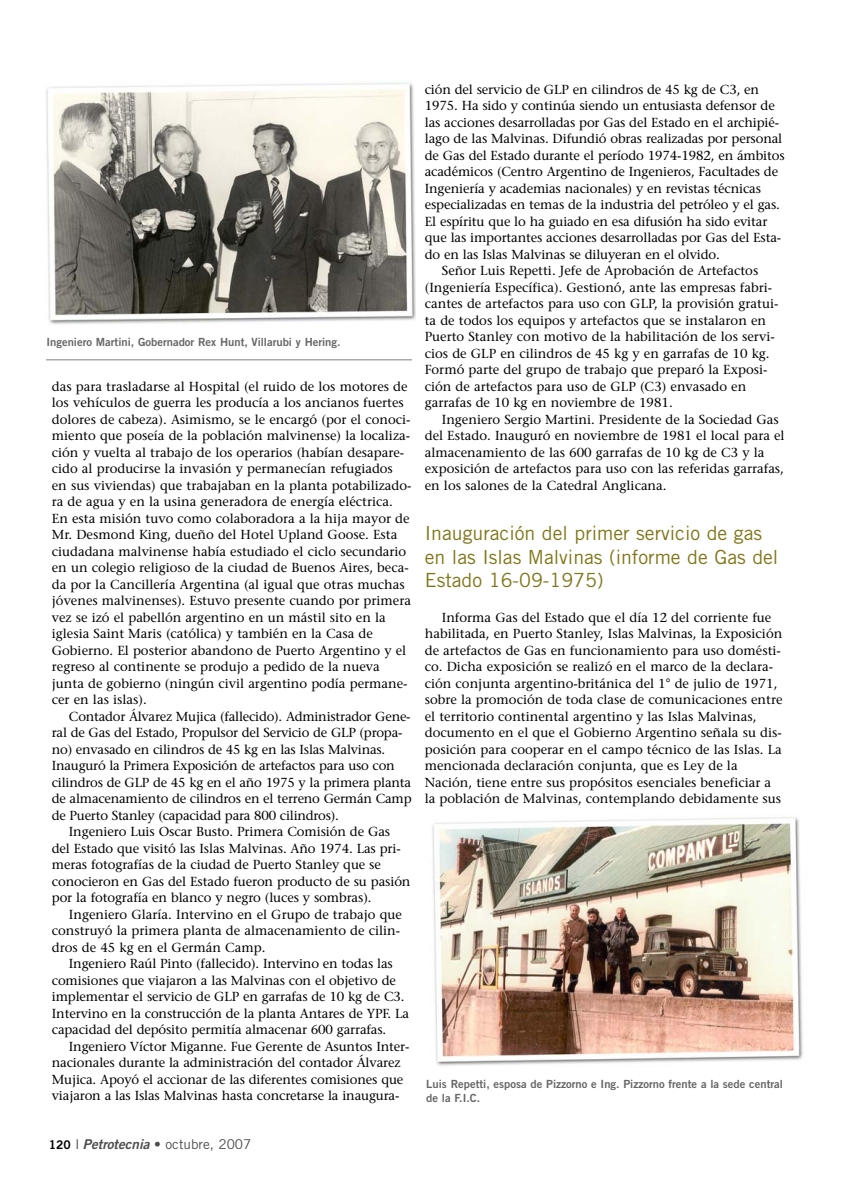
<style>
.page{position:relative;width:851px;height:1191px;background:#fff}
.page>*{position:absolute;margin:0;border:0;box-sizing:border-box;transform-origin:0 0}
.t1{font:19.5px/23.4px "Trade Gothic";color:#807517}
.t2{font:13.5px "Trade Gothic";color:#4d4d4d}
.t3{font:13.05px/16.5px "Stone Serif";color:#000}
.t4{font:11.25px/13.5px "Trade Gothic Bold Two";color:#666}
.s1{font-family:"Trade Gothic Bold Two";font-size:12px;color:#000}
.s2{font-family:"Trade Gothic Bold Two";font-style:italic}
</style>
<div class="page">
<img style="left:46px;top:82px;width:369px;height:242px">
<img style="left:432px;top:817px;width:371px;height:249px">
<hr style="left:46px;top:359px;width:366px;height:1px;background:#808080">
<p class="t4" style="left:46px;top:336px;width:295px">Ingeniero Martini, Gobernador Rex Hunt, Villarubi y Hering.</p>
<p class="t3" style="left:52px;top:379px;width:361px">das para trasladarse al Hospital (el ruido de los motores de los vehículos de guerra les producía a los ancianos fuertes dolores de cabeza). Asimismo, se le encargó (por el conoci&shy;miento que poseía de la población malvinense) la localiza&shy;ción y vuelta al trabajo de los operarios (habían desapare&shy;cido al producirse la invasión y permanecían refugiados<br>en sus viviendas) que trabajaban en la planta potabilizado&shy;ra de agua y en la usina generadora de energía eléctrica.<br>En esta misión tuvo como colaboradora a la hija mayor de Mr. Desmond King, dueño del Hotel Upland Goose. Esta ciudadana malvinense había estudiado el ciclo secundario en un colegio religioso de la ciudad de Buenos Aires, beca&shy;da por la Cancillería Argentina (al igual que otras muchas jóvenes malvinenses). Estuvo presente cuando por primera vez se izó el pabellón argentino en un mástil sito en la iglesia Saint Maris (católica) y también en la Casa de Gobierno. El posterior abandono de Puerto Argentino y el regreso al continente se produjo a pedido de la nueva junta de gobierno (ningún civil argentino podía permane&shy;cer en las islas).</p>
<p class="t3" style="left:69px;top:709px;width:343px">Contador Álvarez Mujica (fallecido). Administrador Gene-</p>
<p class="t3" style="left:52px;top:725px;width:352px">ral de Gas del Estado, Propulsor del Servicio de GLP (propa-</p>
<p class="t3" style="left:52px;top:742px;width:335px">no) envasado en cilindros de 45 kg en las Islas Malvinas.</p>
<p class="t3" style="left:52px;top:758px;width:344px">Inauguró la Primera Exposición de artefactos para uso con</p>
<p class="t3" style="left:52px;top:775px;width:360px">cilindros de GLP de 45 kg en el año 1975 y la primera planta</p>
<p class="t3" style="left:52px;top:791px;width:361px">de almacenamiento de cilindros en el terreno Germán Camp</p>
<p class="t3" style="left:52px;top:808px;width:288px">de Puerto Stanley (capacidad para 800 cilindros).</p>
<p class="t3" style="left:69px;top:824px;width:323px">Ingeniero Luis Oscar Busto. Primera Comisión de Gas</p>
<p class="t3" style="left:52px;top:841px;width:350px">del Estado que visitó las Islas Malvinas. Año 1974. Las pri-</p>
<p class="t3" style="left:52px;top:857px;width:330px">meras fotografías de la ciudad de Puerto Stanley que se</p>
<p class="t3" style="left:52px;top:874px;width:360px">conocieron en Gas del Estado fueron producto de su pasión</p>
<p class="t3" style="left:52px;top:890px;width:321px">por la fotografía en blanco y negro (luces y sombras).</p>
<p class="t3" style="left:69px;top:907px;width:334px">Ingeniero Glaría. Intervino en el Grupo de trabajo que</p>
<p class="t3" style="left:52px;top:923px;width:350px">construyó la primera planta de almacenamiento de cilin-</p>
<p class="t3" style="left:52px;top:940px;width:215px">dros de 45 kg en el Germán Camp.</p>
<p class="t3" style="left:69px;top:956px;width:325px">Ingeniero Raúl Pinto (fallecido). Intervino en todas las</p>
<p class="t3" style="left:52px;top:973px;width:345px">comisiones que viajaron a las Malvinas con el objetivo de</p>
<p class="t3" style="left:52px;top:989px;width:354px">implementar el servicio de GLP en garrafas de 10 kg de C3.</p>
<p class="t3" style="left:52px;top:1006px;width:359px">Intervino en la construcción de la planta Antares de YPF. La</p>
<p class="t3" style="left:52px;top:1022px;width:336px">capacidad del depósito permitía almacenar 600 garrafas.</p>
<p class="t3" style="left:69px;top:1039px;width:342px">Ingeniero Víctor Miganne. Fue Gerente de Asuntos Inter-</p>
<p class="t3" style="left:52px;top:1055px;width:350px">nacionales durante la administración del contador Álvarez</p>
<p class="t3" style="left:52px;top:1072px;width:353px">Mujica. Apoyó el accionar de las diferentes comisiones que</p>
<p class="t3" style="left:52px;top:1088px;width:349px">viajaron a las Islas Malvinas hasta concretarse la inaugura-</p>
<p class="t3" style="left:424px;top:82px;width:336px">ción del servicio de GLP en cilindros de 45 kg de C3, en</p>
<p class="t3" style="left:424px;top:98px;width:351px">1975. Ha sido y continúa siendo un entusiasta defensor de</p>
<p class="t3" style="left:424px;top:115px;width:356px">las acciones desarrolladas por Gas del Estado en el archipié-</p>
<p class="t3" style="left:424px;top:131px;width:359px">lago de las Malvinas. Difundió obras realizadas por personal</p>
<p class="t3" style="left:424px;top:148px;width:361px">de Gas del Estado durante el período 1974-1982, en ámbitos</p>
<p class="t3" style="left:424px;top:164px;width:355px">académicos (Centro Argentino de Ingenieros, Facultades de</p>
<p class="t3" style="left:424px;top:181px;width:338px">Ingeniería y academias nacionales) y en revistas técnicas</p>
<p class="t3" style="left:424px;top:197px;width:356px">especializadas en temas de la industria del petróleo y el gas.</p>
<p class="t3" style="left:424px;top:214px;width:344px">El espíritu que lo ha guiado en esa difusión ha sido evitar</p>
<p class="t3" style="left:424px;top:230px;width:358px">que las importantes acciones desarrolladas por Gas del Esta-</p>
<p class="t3" style="left:424px;top:247px;width:296px">do en las Islas Malvinas se diluyeran en el olvido.</p>
<p class="t3" style="left:442px;top:263px;width:318px">Señor Luis Repetti. Jefe de Aprobación de Artefactos</p>
<p class="t3" style="left:424px;top:280px;width:349px">(Ingeniería Específica). Gestionó, ante las empresas fabri-</p>
<p class="t3" style="left:424px;top:296px;width:355px">cantes de artefactos para uso con GLP, la provisión gratui-</p>
<p class="t3" style="left:424px;top:313px;width:343px">ta de todos los equipos y artefactos que se instalaron en</p>
<p class="t3" style="left:424px;top:329px;width:351px">Puerto Stanley con motivo de la habilitación de los servi-</p>
<p class="t3" style="left:424px;top:346px;width:346px">cios de GLP en cilindros de 45 kg y en garrafas de 10 kg.</p>
<p class="t3" style="left:424px;top:362px;width:344px">Formó parte del grupo de trabajo que preparó la Exposi-</p>
<p class="t3" style="left:424px;top:379px;width:323px">ción de artefactos para uso de GLP (C3) envasado en</p>
<p class="t3" style="left:424px;top:395px;width:249px">garrafas de 10 kg en noviembre de 1981.</p>
<p class="t3" style="left:442px;top:412px;width:338px">Ingeniero Sergio Martini. Presidente de la Sociedad Gas</p>
<p class="t3" style="left:424px;top:428px;width:361px">del Estado. Inauguró en noviembre de 1981 el local para el</p>
<p class="t3" style="left:424px;top:445px;width:341px">almacenamiento de las 600 garrafas de 10 kg de C3 y la</p>
<p class="t3" style="left:424px;top:461px;width:361px">exposición de artefactos para uso con las referidas garrafas,</p>
<p class="t3" style="left:424px;top:478px;width:243px">en los salones de la Catedral Anglicana.</p>
<h1 class="t1" style="left:424px;top:523px;width:355px">Inauguración del primer servicio de gas en las Islas Malvinas (informe de Gas del<br>Estado 16-09-1975)</h1>
<p class="t3" style="left:424px;top:610px;width:359px;text-indent:17px">Informa Gas del Estado que el día 12 del corriente fue habilitada, en Puerto Stanley, Islas Malvinas, la Exposición de artefactos de Gas en funcionamiento para uso domésti&shy;co. Dicha exposición se realizó en el marco de la declara&shy;ción conjunta argentino-británica del 1° de julio de 1971, sobre la promoción de toda clase de comunicaciones entre el territorio continental argentino y las Islas Malvinas, documento en el que el Gobierno Argentino señala su dis&shy;posición para cooperar en el campo técnico de las Islas. La mencionada declaración conjunta, que es Ley de la Nación, tiene entre sus propósitos esenciales beneficiar a la población de Malvinas, contemplando debidamente sus</p>
<p class="t4" style="left:426px;top:1078px;width:358px">Luis Repetti, esposa de Pizzorno e Ing. Pizzorno frente a la sede central de la F.I.C.</p>
<p class="t2" style="left:49px;top:1139px;width:204px"><span class="s1">120</span> I <span class="s2">Petrotecnia</span> • octubre, 2007</p>
</div>
